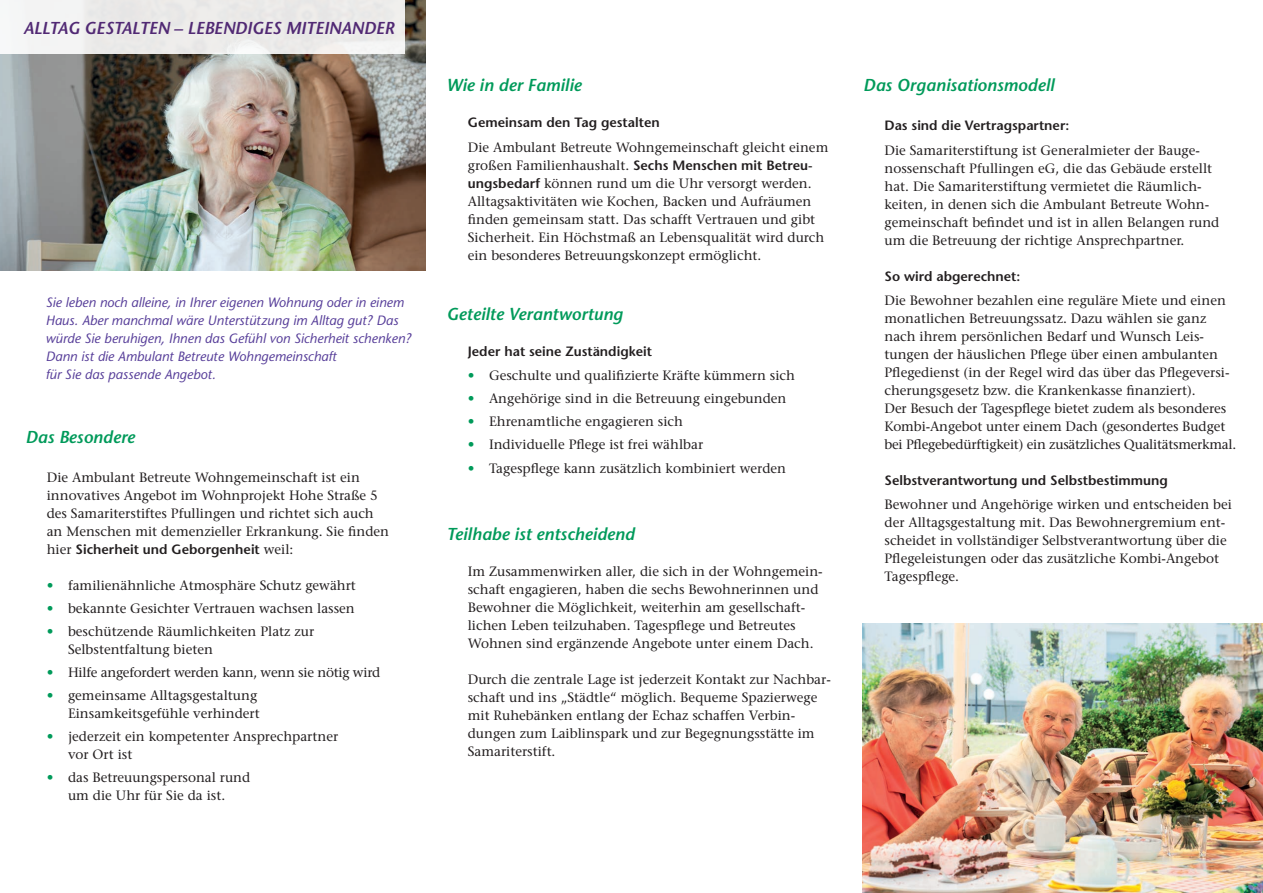
<style>
.page{position:relative;width:1263px;height:893px;background:#fff}
.page>*{position:absolute;margin:0;border:0;box-sizing:border-box;transform-origin:0 0}
.t1{font:italic 600 17.25px "Stone Sans Std";color:#009a5a}
.t2{font:italic 600 17.25px "Stone Sans Std";letter-spacing:-.01em;color:#512974}
.t3{font:italic 600 17.25px "Stone Sans Std";letter-spacing:-.035em;color:#009a5a}
.t4{font:500 13.5px/18px "Stone Serif Std";color:#231f20}
.t5{font:italic 500 13.5px/18px "Stone Sans Std";color:#573e99}
.t6{font:600 13.5px "Stone Sans Std";color:#231f20}
.t7{font:500 13.5px "Stone Serif Std";letter-spacing:-.02em;color:#231f20}
.s1{font-family:"Stone Serif Std";font-weight:500}
.s2{color:#009a5a}
.s3{font-family:"Stone Sans Std";font-weight:600}
</style>
<div class="page">
<img style="left:0;top:0;width:425px;height:270px">
<div style="left:0;top:0;width:405px;height:54px;background:#ecebea"></div>
<img style="left:862px;top:623px;width:401px;height:270px">
<p class="t2" style="left:23px;top:18px;width:319px">Alltag gestalten – lebendiges Miteinand</p>
<p class="t2" style="left:376px;top:18px;width:20px">er</p>
<p class="t5" style="left:46px;top:293px;width:367px">Sie leben noch alleine, in Ihrer eigenen Wohnung oder in einem Haus. Aber manchmal wäre Unterstützung im Alltag gut? Das würde Sie beruhigen, Ihnen das Gefühl von Sicherheit schenken?<br>Dann ist die Ambulant Betreute Wohngemeinschaft<br>für Sie das passende Angebot.</p>
<p class="t1" style="left:26px;top:426px;width:111px">Das Besondere</p>
<p class="t4" style="left:47px;top:468px;width:344px">Die Ambulant Betreute Wohngemeinschaft ist ein innovatives Angebot im Wohnprojekt Hohe Straße 5 des Samariterstiftes Pfullingen und richtet sich auch an Menschen mit demenzieller Erkrankung. Sie finden</p>
<p class="t6" style="left:47px;top:541px;width:248px"><span class="s1">hier</span> Sicherheit und Geborgenheit <span class="s1">weil:</span></p>
<p class="t4" style="left:47px;top:576px;width:311px"><span class="s2">•</span> familienähnliche Atmosphäre Schutz gewährt</p>
<p class="t4" style="left:47px;top:599px;width:309px"><span class="s2">•</span> bekannte Gesichter Vertrauen wachsen lassen</p>
<p class="t4" style="left:68px;top:622px;width:248px;text-indent:-21px"><span class="s2">•</span> beschützende Räumlichkeiten Platz zur<br>Selbstentfaltung bieten</p>
<p class="t7" style="left:47px;top:664px;width:335px"><span class="s2">•</span> Hilfe angefordert werden kann, wenn sie nötig wird</p>
<p class="t4" style="left:47px;top:687px;width:214px;text-align:right"><span class="s2">•</span> gemeinsame Alltagsgestaltung<br>Einsamkeitsgefühle verhindert</p>
<p class="t4" style="left:68px;top:728px;width:272px;text-indent:-21px"><span class="s2">•</span> jederzeit ein kompetenter Ansprechpartner vor Ort ist</p>
<p class="t4" style="left:47px;top:769px;width:205px;text-align:center"><span class="s2">•</span> das Betreuungspersonal rund um die Uhr für Sie da ist.</p>
<p class="t3" style="left:446px;top:75px;width:137px">Wie in der Familie</p>
<p class="t6" style="left:468px;top:115px;width:193px">Gemeinsam den Tag gestalten</p>
<p class="t4" style="left:468px;top:138px;width:362px">Die Ambulant Betreute Wohngemeinschaft gleicht einem großen Familienhaushalt. <span class="s3">Sechs Menschen mit Betreu&shy;ungsbedarf</span> können rund um die Uhr versorgt werden.<br>Alltagsaktivitäten wie Kochen, Backen und Aufräumen finden gemeinsam statt. Das schafft Vertrauen und gibt Sicherheit. Ein Höchstmaß an Lebensqualität wird durch ein besonderes Betreuungskonzept ermöglicht.</p>
<p class="t1" style="left:446px;top:303px;width:178px">G eteilte Verantwortung</p>
<p class="t6" style="left:468px;top:343px;width:186px">Jeder hat seine Zuständigkeit</p>
<p class="t4" style="left:468px;top:366px;width:329px"><span class="s2">•</span> Geschulte und qualifizierte Kräfte kümmern sich</p>
<p class="t4" style="left:468px;top:390px;width:320px"><span class="s2">•</span> Angehörige sind in die Betreuung eingebunden</p>
<p class="t4" style="left:468px;top:413px;width:217px"><span class="s2">•</span> Ehrenamtliche engagieren sich</p>
<p class="t4" style="left:468px;top:436px;width:237px"><span class="s2">•</span> Individuelle Pflege ist frei wählbar</p>
<p class="t4" style="left:468px;top:459px;width:320px"><span class="s2">•</span> Tagespflege kann zusätzlich kombiniert werden</p>
<p class="t1" style="left:446px;top:523px;width:190px">Teilhabe ist entscheidend</p>
<p class="t4" style="left:468px;top:562px;width:356px">Im Zusammenwirken aller, die sich in der Wohngemein&shy;schaft engagieren, haben die sechs Bewohnerinnen und Bewohner die Möglichkeit, weiterhin am gesellschaft&shy;lichen Leben teilzuhaben. Tagespflege und Betreutes Wohnen sind ergänzende Angebote unter einem Dach.</p>
<p class="t4" style="left:468px;top:670px;width:365px">Durch die zentrale Lage ist jederzeit Kontakt zur Nachbar&shy;schaft und ins „Städtle“ möglich. Bequeme Spazierwege mit Ruhebänken entlang der Echaz schaffen Verbin&shy;dungen zum Laiblinspark und zur Begegnungsstätte im Samariterstift.</p>
<p class="t1" style="left:863px;top:75px;width:194px">Das Organisationsmodell</p>
<p class="t6" style="left:884px;top:118px;width:186px">Das sind die Vertragspartner:</p>
<p class="t4" style="left:884px;top:141px;width:336px">Die Samariterstiftung ist Generalmieter der Bauge&shy;nossenschaft Pfullingen eG, die das Gebäude erstellt hat. Die Samariterstiftung vermietet die Räumlich&shy;keiten, in denen sich die Ambulant Betreute Wohn&shy;gemeinschaft befindet und ist in allen Belangen rund um die Betreuung der richtige Ansprechpartner.</p>
<p class="t6" style="left:884px;top:268px;width:137px">So wird abgerechnet:</p>
<p class="t4" style="left:884px;top:291px;width:353px">Die Bewohner bezahlen eine reguläre Miete und einen monatlichen Betreuungssatz. Dazu wählen sie ganz nach ihrem persönlichen Bedarf und Wunsch Leis&shy;tungen der häuslichen Pflege über einen ambulanten Pflegedienst (in der Regel wird das über das Pflegeversi&shy;cherungsgesetz bzw. die Krankenkasse finanziert).<br>Der Besuch der Tagespflege bietet zudem als besonderes Kombi-Angebot unter einem Dach (gesondertes Budget bei Pflegebedürftigkeit) ein zusätzliches Qualitätsmerkmal.</p>
<p class="t6" style="left:884px;top:472px;width:285px">Selbstverantwortung und Selbstbestimmung</p>
<p class="t4" style="left:884px;top:496px;width:349px">Bewohner und Angehörige wirken und entscheiden bei der Alltagsgestaltung mit. Das Bewohnergremium ent&shy;scheidet in vollständiger Selbstverantwortung über die Pflegeleistungen oder das zusätzliche Kombi-Angebot Tagespflege.</p>
</div>
